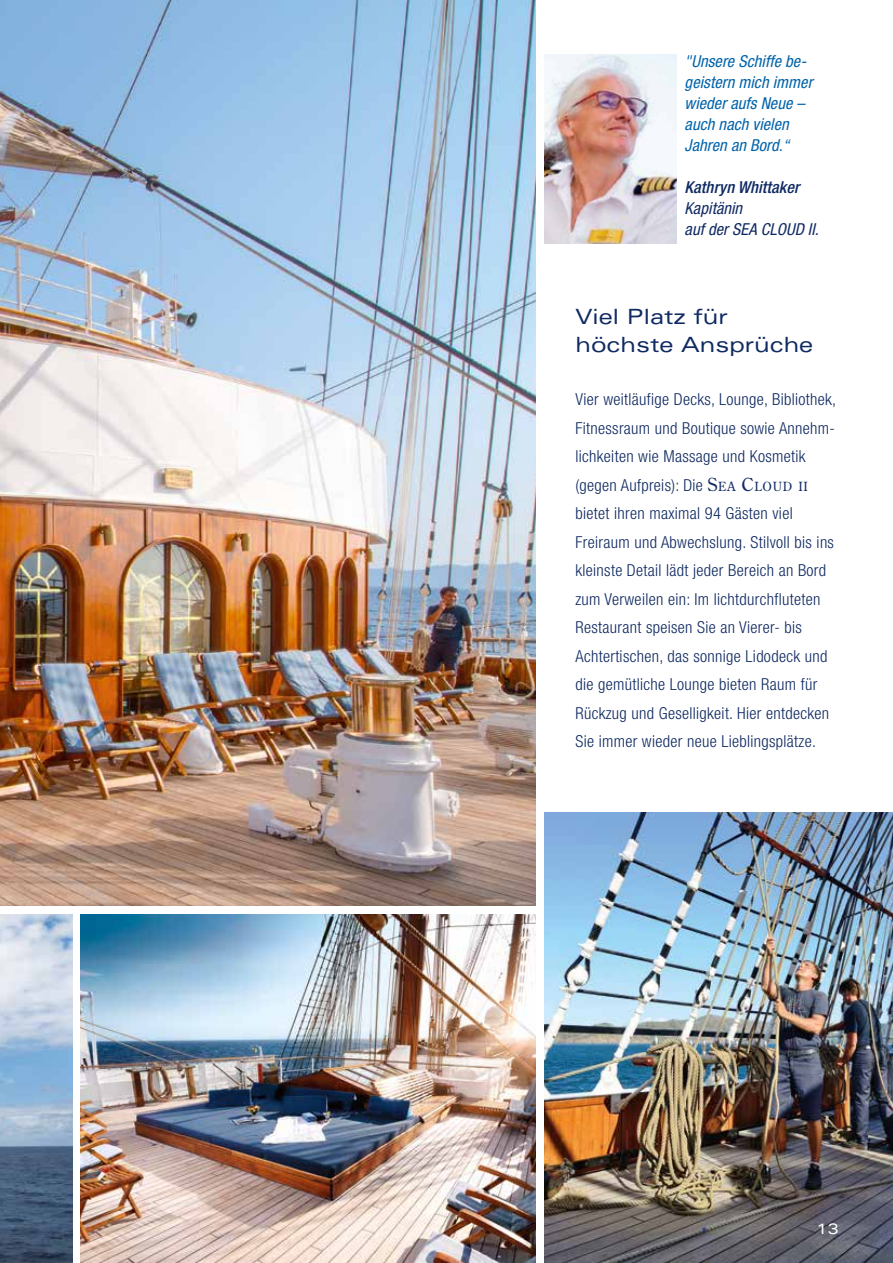
<style>
.page{position:relative;width:893px;height:1263px;background:#fff}
.page>*{position:absolute;margin:0;border:0;box-sizing:border-box;transform-origin:0 0}
.t1{font:expanded 21px/28.5px "Univers LT Std";color:#102a62}
.t2{font:300 condensed 16.5px/28.5px "Helvetica Neue LT Std";letter-spacing:.02em;color:#102a62}
.t3{font:italic condensed 16.5px/21px "Helvetica Neue LT Std";letter-spacing:.005em;color:#0264ab}
.t4{font:italic condensed 16.5px/21px "Helvetica Neue LT Std";letter-spacing:.005em;color:#102a62}
.t5{font:italic 500 condensed 16.5px "Helvetica Neue LT Std";letter-spacing:.005em;color:#102a62}
.t6{font:expanded 15px "Univers LT Std";color:#fff}
.s1{font-family:"Century Old Style Std";font-weight:400;font-stretch:normal;font-size:18px}
.s2{font-family:"Century Old Style Std";font-weight:400;font-stretch:normal;font-size:12.6px}
</style>
<div class="page">
<img style="left:0;top:0;width:536px;height:906px">
<img style="left:544px;top:812px;width:349px;height:451px">
<img style="left:544px;top:54px;width:132px;height:189px">
<img style="left:81px;top:914px;width:455px;height:349px">
<img style="left:0;top:914px;width:72px;height:349px">
<p class="t3" style="left:685px;top:51px;width:129px">"Unsere Schiffe be&shy;geistern mich immer wieder aufs Neue – auch nach vielen<br>Jahren an Bord.“</p>
<p class="t5" style="left:685px;top:177px;width:116px">Kathryn Whittaker</p>
<p class="t4" style="left:685px;top:198px;width:136px">Kapitänin<br>auf der SEA CLOUD II.</p>
<p class="t1" style="left:575px;top:302px;width:239px">Viel Platz für höchste Ansprüche</p>
<p class="t2" style="left:575px;top:385px;width:262px">Vier weitläufige Decks, Lounge, Bibliothek, Fitnessraum und Boutique sowie Annehm&shy;lichkeiten wie Massage und Kosmetik (gegen Aufpreis): Die <span class="s1">S</span><span class="s2">EA</span> <span class="s1">C</span><span class="s2">LOUD II </span>bietet ihren maximal 94 Gästen viel Freiraum und Abwechslung. Stilvoll bis ins kleinste Detail lädt jeder Bereich an Bord zum Verweilen ein: Im lichtdurchfluteten Restaurant speisen Sie an Vierer- bis Achtertischen, das sonnige Lidodeck und die gemütliche Lounge bieten Raum für Rückzug und Geselligkeit. Hier entdecken Sie immer wieder neue Lieblingsplätze.</p>
<p class="t6" style="left:817px;top:1220px;width:24px">13</p>
</div>
